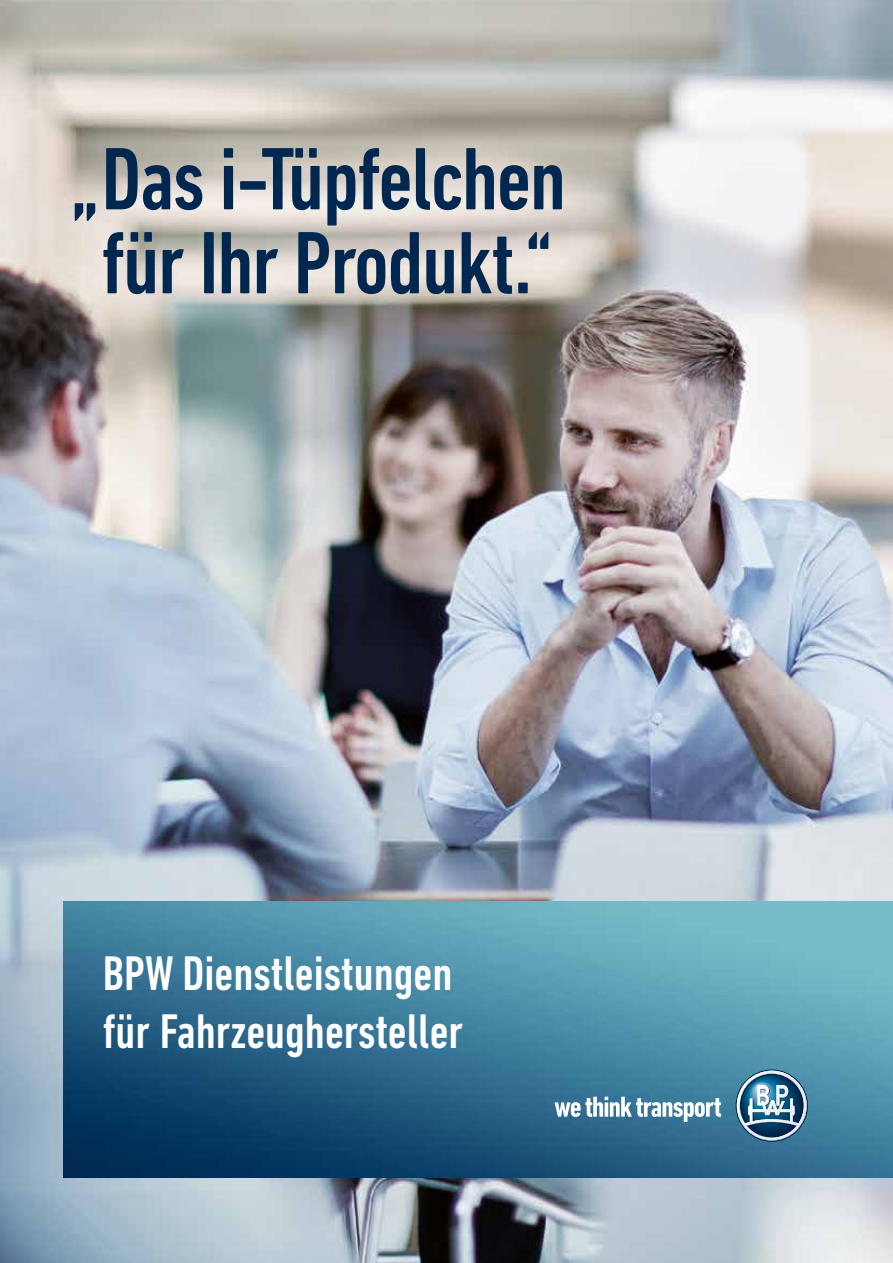
<style>
.page{position:relative;width:893px;height:1263px;background:#fff}
.page>*{position:absolute;margin:0;border:0;box-sizing:border-box;transform-origin:0 0}
.t1{font:500 condensed 93.75px "DIN Next LT Pro";color:#002750}
.t2{font:500 condensed 90px/84px "DIN Next LT Pro";letter-spacing:-.015em;color:#002750}
.t3{font:500 condensed 49.5px/58.5px "DIN Next LT Pro";color:#fff}
</style>
<div class="page">
<img style="left:0;top:0;width:893px;height:1263px">
<img style="left:64px;top:901px;width:829px;height:277px">
<svg style="left:736px;top:1069px;width:72px;height:73px;background:#5a86a0"></svg>
<svg style="left:555px;top:1097px;width:166px;height:25px"></svg>
<h1 class="t1" style="left:71px;top:128px;width:30px">„</h1>
<h2 class="t2" style="left:101px;top:137px;width:466px">Das i-Tüpfelchen für Ihr Produkt.“</h2>
<p class="t3" style="left:103px;top:943px;width:362px">BPW Dienstleistungen für Fahrzeughersteller</p>
</div>
